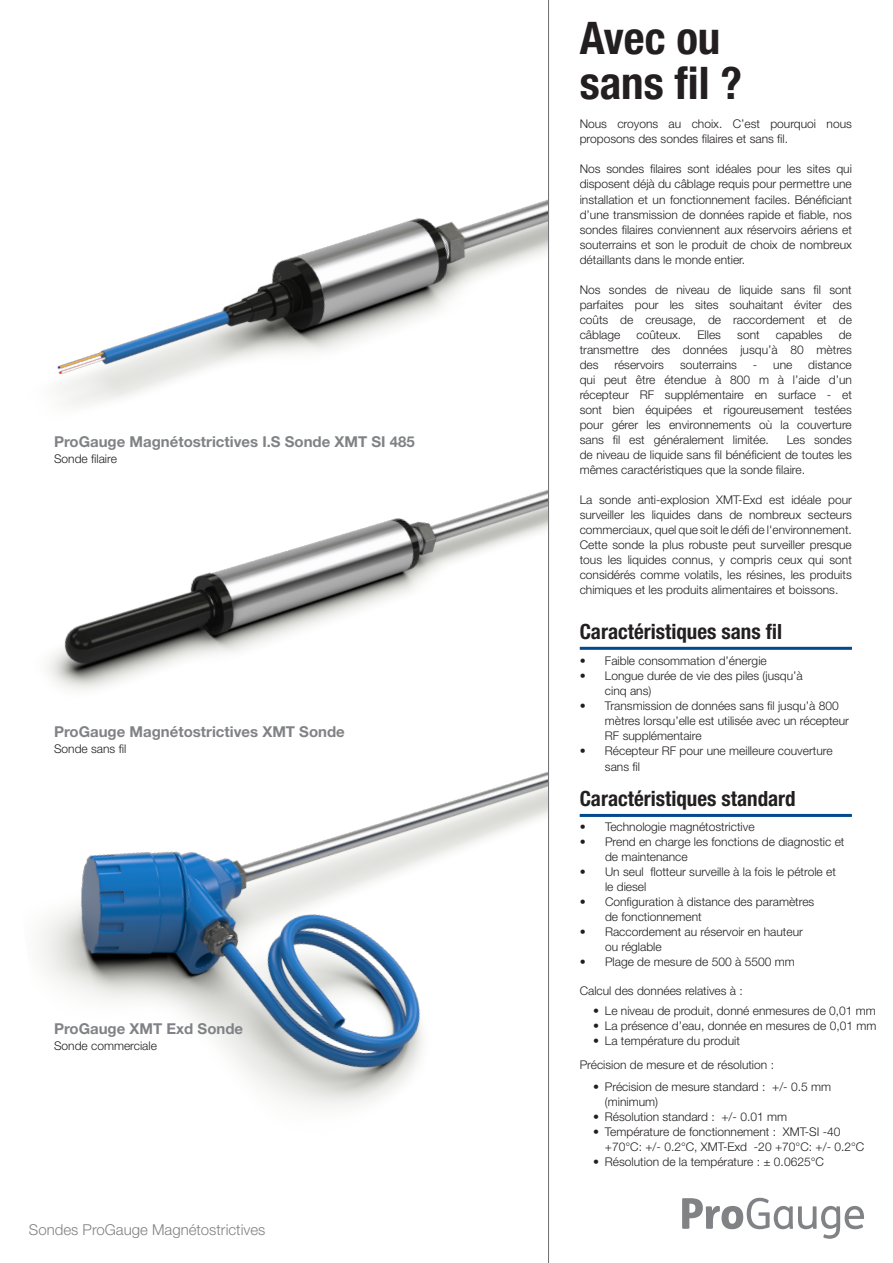
<style>
.page{position:relative;width:893px;height:1263px;background:#fff}
.page>*{position:absolute;margin:0;border:0;box-sizing:border-box;transform-origin:0 0}
.t1{font:700 condensed 45px/45px "Helvetica Neue LT Std";color:#231f20}
.t2{font:700 condensed 21px "Helvetica Neue LT Std";color:#231f20}
.t3{font:700 15px "Helvetica Neue LT Std";color:#808285}
.t4{font:300 15px "Helvetica Neue LT Std";color:#808285}
.t5{font:300 12px/15px "Helvetica Neue LT Std";color:#231f20}
</style>
<div class="page">
<img style="left:57px;top:199px;width:491px;height:206px">
<img style="left:48px;top:490px;width:500px;height:200px">
<img style="left:41px;top:772px;width:507px;height:335px">
<svg style="left:682px;top:1198px;width:182px;height:41px"></svg>
<hr style="left:548px;top:0;width:1px;height:1263px;background:#6c6d70">
<hr style="left:580px;top:647px;width:272px;height:3px;background:#004a8d">
<hr style="left:580px;top:814px;width:272px;height:3px;background:#004a8d">
<p class="t3" style="left:54px;top:433px;width:362px">ProGauge Magnétostrictives I.S Sonde XMT SI 485</p>
<p class="t5" style="left:54px;top:451px;width:64px">Sonde filaire</p>
<p class="t3" style="left:54px;top:722px;width:292px">ProGauge Magnétostrictives XMT Sonde</p>
<p class="t5" style="left:54px;top:741px;width:74px">Sonde sans fil</p>
<p class="t3" style="left:54px;top:1019px;width:191px">ProGauge XMT Exd Sonde</p>
<p class="t5" style="left:54px;top:1038px;width:104px">Sonde commerciale</p>
<p class="t4" style="left:29px;top:1221px;width:238px">Sondes ProGauge Magnétostrictives</p>
<p class="t1" style="left:580px;top:15px;width:164px">Avec ou sans fil ?</p>
<p class="t5" style="left:580px;top:116px;width:274px">Nous croyons au choix. C’est pourquoi nous proposons des sondes filaires et sans fil.</p>
<p class="t5" style="left:580px;top:161px;width:274px;text-align:justify">Nos sondes filaires sont idéales pour les sites qui disposent déjà du câblage requis pour permettre une installation et un fonctionnement faciles. Bénéficiant d’une transmission de données rapide et fiable, nos sondes filaires conviennent aux réservoirs aériens et souterrains et son le produit de choix de nombreux détaillants dans le monde entier.</p>
<p class="t5" style="left:580px;top:281px;width:274px;text-align:justify">Nos sondes de niveau de liquide sans fil sont parfaites pour les sites souhaitant éviter des coûts de creusage, de raccordement et de câblage</p>
<p class="t5" style="left:637px;top:326px;width:46px">coûteux.</p>
<p class="t5" style="left:697px;top:326px;width:25px">Elles</p>
<p class="t5" style="left:737px;top:326px;width:24px">sont</p>
<p class="t5" style="left:776px;top:326px;width:48px">capables</p>
<p class="t5" style="left:580px;top:326px;width:274px;text-align:justify;text-indent:259px">de transmettre des données jusqu’à 80 mètres des</p>
<p class="t5" style="left:614px;top:356px;width:51px">réservoirs</p>
<p class="t5" style="left:680px;top:356px;width:58px">souterrains</p>
<p class="t5" style="left:753px;top:356px;width:41px">- une</p>
<p class="t5" style="left:580px;top:356px;width:274px;text-align:justify;text-indent:229px">distance qui peut être étendue à 800 m à l’aide d’un récepteur RF supplémentaire en surface - et sont bien équipées et rigoureusement testées pour gérer les environnements où la couverture sans fil est généralement limitée.</p>
<p class="t5" style="left:580px;top:431px;width:274px;text-align:justify;text-indent:207px">Les sondes de niveau de liquide sans fil bénéficient de toutes les mêmes caractéristiques que la sonde filaire.</p>
<p class="t5" style="left:580px;top:491px;width:274px;text-align:justify">La sonde anti-explosion XMT-Exd est idéale pour surveiller les liquides dans de nombreux secteurs commerciaux, quel que soit le défi de l'environnement.<br>Cette sonde la plus robuste peut surveiller presque tous les liquides connus, y compris ceux qui sont considérés comme volatils, les résines, les produits chimiques et les produits alimentaires et boissons.</p>
<p class="t2" style="left:580px;top:619px;width:204px">Caractéristiques sans fil</p>
<p class="t5" style="left:580px;top:653px;width:189px">• Faible consommation d’énergie</p>
<p class="t5" style="left:605px;top:668px;width:199px;text-indent:-25px">• Longue durée de vie des piles (jusqu’à cinq ans)</p>
<p class="t5" style="left:605px;top:698px;width:246px;text-indent:-25px">• Transmission de données sans fil jusqu’à 800 mètres lorsqu’elle est utilisée avec un récepteur<br>RF supplémentaire</p>
<p class="t5" style="left:605px;top:743px;width:229px;text-indent:-25px">• Récepteur RF pour une meilleure couverture sans fil</p>
<p class="t2" style="left:580px;top:786px;width:218px">Caractéristiques standard</p>
<p class="t5" style="left:580px;top:819px;width:176px">• Technologie magnétostrictive</p>
<p class="t5" style="left:605px;top:834px;width:241px;text-indent:-25px">• Prend en charge les fonctions de diagnostic et de maintenance</p>
<p class="t5" style="left:605px;top:864px;width:232px;text-indent:-25px">• Un seul flotteur surveille à la fois le pétrole et le diesel</p>
<p class="t5" style="left:605px;top:894px;width:211px;text-indent:-25px">• Configuration à distance des paramètres de fonctionnement</p>
<p class="t5" style="left:605px;top:924px;width:199px;text-indent:-25px">• Raccordement au réservoir en hauteur ou réglable</p>
<p class="t5" style="left:580px;top:954px;width:216px">• Plage de mesure de 500 à 5500 mm</p>
<p class="t5" style="left:580px;top:983px;width:165px">Calcul des données relatives à :</p>
<p class="t5" style="left:593px;top:1002px;width:284px">• Le niveau de produit, donné enmesures de 0,01 mm</p>
<p class="t5" style="left:593px;top:1017px;width:285px">• La présence d’eau, donnée en mesures de 0,01 mm</p>
<p class="t5" style="left:593px;top:1032px;width:148px">• La température du produit</p>
<p class="t5" style="left:605px;top:1079px;width:228px;text-indent:-12px">• Précision de mesure standard : +/- 0.5 mm (minimum)</p>
<p class="t5" style="left:593px;top:1109px;width:196px">• Résolution standard : +/- 0.01 mm</p>
<p class="t5" style="left:605px;top:1124px;width:261px;text-indent:-12px">• Température de fonctionnement : XMT-SI -40 +70°C: +/- 0.2°C, XMT-Exd -20 +70°C: +/- 0.2°C</p>
<p class="t5" style="left:593px;top:1154px;width:232px">• Résolution de la température : ± 0.0625°C</p>
<p class="t5" style="left:580px;top:1056px;width:196px">Précision de mesure et de résolution :</p>
</div>
